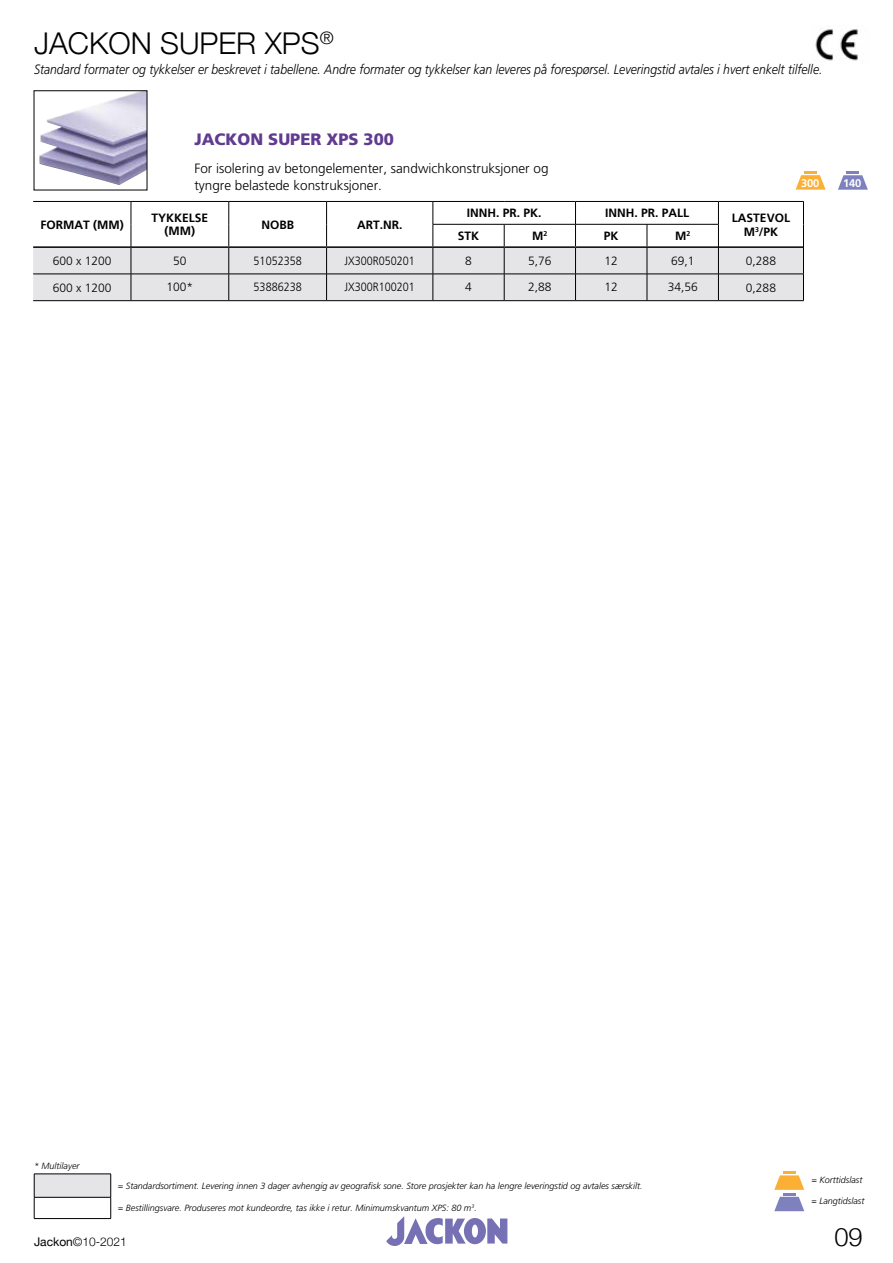
<style>
.page{position:relative;width:893px;height:1263px;background:#fff}
.page>*{position:absolute;margin:0;border:0;box-sizing:border-box;transform-origin:0 0}
.t1{font:300 30px "Helvetica Neue";color:#000}
.t2{font:300 25.5px "Helvetica Neue";color:#000}
.t3{font:900 16.5px "Frutiger";color:#613b90}
.t4{font:italic 300 13.5px "Frutiger";color:#000;scale:.9 1}
.t5{font:300 13.5px/16.2px "Frutiger";color:#000}
.t6{font:700 12px/13.5px "Frutiger";color:#000;text-align:center}
.t7{font:300 12px "Frutiger";color:#000}
.t8{font:300 12px "Frutiger";color:#000;scale:.9 1}
.t9{font:300 12px "Helvetica Neue";color:#000}
.t10{font:700 11.1px "Frutiger";letter-spacing:-.02em;color:#fff}
.t11{font:italic 300 9px "Frutiger";color:#000}
.s1{font-style:normal}
.s2{font-weight:400}
</style>
<div class="page">
<svg style="left:386px;top:1216px;width:121px;height:30px"></svg>
<div style="left:34px;top:1174px;width:77px;height:23px;background:#e5e5e7"></div>
<hr style="left:34px;top:1173px;width:77px;height:1px;background:#000">
<hr style="left:34px;top:1197px;width:77px;height:1px;background:#000">
<svg style="left:34px;top:1174px;width:1px;height:44px"></svg>
<svg style="left:110px;top:1174px;width:1px;height:44px"></svg>
<hr style="left:34px;top:1218px;width:77px;height:1px;background:#000">
<svg style="left:774px;top:1172px;width:30px;height:39px"></svg>
<img style="left:39px;top:93px;width:106px;height:92px">
<hr style="left:131px;top:201px;width:98px;height:1px;background:#000">
<hr style="left:229px;top:201px;width:98px;height:1px;background:#000">
<hr style="left:327px;top:201px;width:106px;height:1px;background:#000">
<hr style="left:433px;top:201px;width:71px;height:1px;background:#000">
<hr style="left:504px;top:201px;width:71px;height:1px;background:#000">
<hr style="left:575px;top:201px;width:72px;height:1px;background:#000">
<hr style="left:647px;top:201px;width:72px;height:1px;background:#000">
<hr style="left:719px;top:201px;width:85px;height:1px;background:#000">
<hr style="left:33px;top:201px;width:98px;height:1px;background:#000">
<svg style="left:33px;top:202px;width:771px;height:99px"></svg>
<svg style="left:838px;top:171px;width:30px;height:19px"></svg>
<svg style="left:796px;top:171px;width:29px;height:19px"></svg>
<img style="left:815px;top:26px;width:43px;height:35px">
<h1 class="t1" style="left:34px;top:19px;width:301px">JACKON SUPER XPS<sup>®</sup></h1>
<h3 class="t4" style="left:34px;top:62px;width:877px">Standard formater og tykkelser er beskrevet i tabellene. Andre formater og tykkelser kan leveres på forespørsel. Leveringstid avtales i hvert enkelt tilfelle.</h3>
<h3 class="t3" style="left:194px;top:130px;width:201px">JACKON SUPER XPS 300</h3>
<h3 class="t5" style="left:194px;top:161px;width:356px">For isolering av betongelementer, sandwichkonstruksjoner og tyngre belastede konstruksjoner.</h3>
<h3 class="t6" style="left:40px;top:218px;width:85px">FORMAT (MM)</h3>
<h3 class="t6" style="left:152px;top:211px;width:58px">TYKKELSE (MM)</h3>
<h3 class="t6" style="left:261px;top:218px;width:34px">NOBB</h3>
<h3 class="t6" style="left:357px;top:218px;width:47px">ART.NR.</h3>
<h3 class="t6" style="left:467px;top:206px;width:76px">INNH. PR. PK.</h3>
<h3 class="t6" style="left:605px;top:206px;width:86px">INNH. PR. PALL</h3>
<h3 class="t6" style="left:458px;top:229px;width:23px">STK</h3>
<h3 class="t6" style="left:532px;top:229px;width:17px">M<sup>2</sup></h3>
<h3 class="t6" style="left:604px;top:229px;width:16px">PK</h3>
<h3 class="t6" style="left:675px;top:229px;width:17px">M<sup>2</sup></h3>
<h3 class="t6" style="left:732px;top:211px;width:60px">LASTEVOL<br>M<sup>3</sup>/PK</h3>
<h3 class="t7" style="left:53px;top:254px;width:60px">600 x 1200</h3>
<h3 class="t7" style="left:173px;top:254px;width:15px">50</h3>
<h3 class="t8" style="left:254px;top:254px;width:55px">51052358</h3>
<h3 class="t8" style="left:345px;top:254px;width:80px">JX300R050201</h3>
<h3 class="t7" style="left:465px;top:254px;width:8px">8</h3>
<h3 class="t7" style="left:528px;top:254px;width:25px">5,76</h3>
<h3 class="t7" style="left:605px;top:254px;width:15px">12</h3>
<h3 class="t7" style="left:671px;top:254px;width:25px">69,1</h3>
<h3 class="t7" style="left:746px;top:254px;width:32px">0,288</h3>
<h3 class="t7" style="left:53px;top:281px;width:60px">600 x 1200</h3>
<h3 class="t7" style="left:167px;top:281px;width:28px">100*</h3>
<h3 class="t8" style="left:254px;top:281px;width:55px">53886238</h3>
<h3 class="t8" style="left:345px;top:281px;width:80px">JX300R100201</h3>
<h3 class="t7" style="left:465px;top:281px;width:8px">4</h3>
<h3 class="t7" style="left:528px;top:281px;width:25px">2,88</h3>
<h3 class="t7" style="left:605px;top:281px;width:15px">12</h3>
<h3 class="t7" style="left:668px;top:281px;width:32px">34,56</h3>
<h3 class="t7" style="left:746px;top:281px;width:32px">0,288</h3>
<p class="t10" style="left:801px;top:177px;width:20px">300</p>
<p class="t10" style="left:843px;top:177px;width:20px">140</p>
<p class="t11" style="left:34px;top:1161px;width:47px">* Multilayer</p>
<p class="t11" style="left:118px;top:1180px;width:526px">= Standardsortiment. Levering innen 3 dager avhengig av geografisk sone. Store prosjekter kan ha lengre leveringstid og avtales særskilt.</p>
<p class="t11" style="left:118px;top:1203px;width:360px">= Bestillingsvare. Produseres mot kundeordre, tas ikke i retur. Minimumskvantum XPS: 80 m<sup>3</sup>.</p>
<p class="t11" style="left:811px;top:1175px;width:52px">= Korttidslast</p>
<p class="t11" style="left:811px;top:1196px;width:54px"><span class="s1">=</span> Langtidslast</p>
<h3 class="t9" style="left:34px;top:1232px;width:94px"><span class="s2">Jackon</span>©10-2021</h3>
<h2 class="t2" style="left:834px;top:1216px;width:30px">09</h2>
</div>
